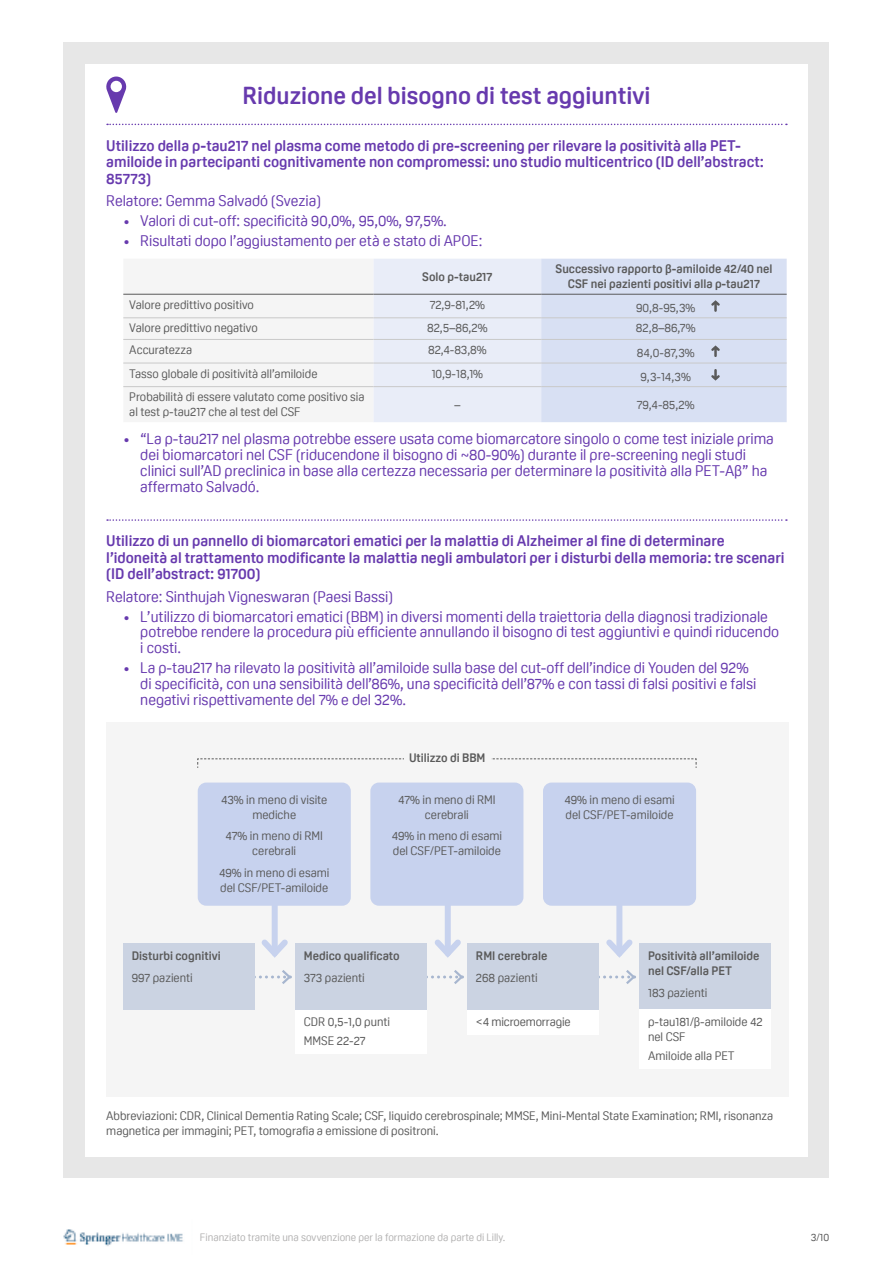
<style>
.page{position:relative;width:893px;height:1263px;background:#fff}
.page>*{position:absolute;margin:0;border:0;box-sizing:border-box;transform-origin:0 0}
.t1{font:700 24px "Oscine";color:#673aae}
.t2{font:15px/15.8px "Oscine";color:#673aae}
.t3{font:700 15px/16.5px "Oscine";color:#673aae}
.t4{font:12px/15px "Oscine";color:#5a5a5a}
.t5{font:700 12px/15px "Oscine";color:#5a5a5a;text-align:center}
.t6{font:10.5px "Oscine";color:#b3b2b2}
.t7{font:10.5px "Oscine";color:#5a5a5a}
</style>
<div class="page">
<img style="left:63px;top:1229px;width:120px;height:17px">
<div style="left:64px;top:43px;width:765px;height:1135px;background:#e7e7e7"></div>
<div style="left:85px;top:64px;width:723px;height:1092px;background:#fff"></div>
<svg style="left:107px;top:124px;width:680px;height:1px"></svg>
<svg style="left:107px;top:519px;width:680px;height:2px"></svg>
<svg style="left:106px;top:77px;width:21px;height:36px"></svg>
<div style="left:111px;top:81px;width:11px;height:11px;background:#fff;border-radius:50%"></div>
<svg style="left:123px;top:259px;width:664px;height:163px"></svg>
<div style="left:106px;top:722px;width:682px;height:374px;background:#f5f5f5"></div>
<div style="left:639px;top:943px;width:132px;height:66px;background:#cbd3e2"></div>
<div style="left:295px;top:1009px;width:132px;height:45px;background:#fff"></div>
<div style="left:467px;top:1009px;width:132px;height:26px;background:#fff"></div>
<div style="left:639px;top:1009px;width:132px;height:60px;background:#fff"></div>
<div style="left:272px;top:889px;width:6px;height:64px;background:#c7d2ee"></div>
<svg style="left:255px;top:934px;width:37px;height:50px"></svg>
<div style="left:445px;top:889px;width:6px;height:64px;background:#c7d2ee"></div>
<div style="left:616px;top:889px;width:6px;height:64px;background:#c7d2ee"></div>
<svg style="left:427px;top:934px;width:37px;height:50px"></svg>
<svg style="left:599px;top:934px;width:37px;height:50px"></svg>
<div style="left:123px;top:943px;width:132px;height:66px;background:#cbd3e2"></div>
<div style="left:295px;top:943px;width:132px;height:66px;background:#cbd3e2"></div>
<div style="left:467px;top:943px;width:132px;height:66px;background:#cbd3e2"></div>
<div style="left:198px;top:782px;width:153px;height:124px;background:#c7d2ee;border-radius:9px"></div>
<div style="left:370px;top:782px;width:153px;height:124px;background:#c7d2ee;border-radius:9px"></div>
<div style="left:543px;top:782px;width:153px;height:124px;background:#c7d2ee;border-radius:9px"></div>
<svg style="left:197px;top:758px;width:500px;height:10px"></svg>
<div style="left:404px;top:753px;width:86px;height:13px;background:#f5f5f5"></div>
<h1 class="t1" style="left:243px;top:82px;width:409px">Riduzione del bisogno di test aggiuntivi</h1>
<p class="t3" style="left:106px;top:137px;width:659px">Utilizzo della p-tau217 nel plasma come metodo di pre-screening per rilevare la positività alla PET&shy;amiloide in partecipanti cognitivamente non compromessi: uno studio multicentrico (ID dell’abstract:<br>85773)</p>
<p class="t2" style="left:106px;top:193px;width:216px">Relatore: Gemma Salvadó (Svezia)</p>
<p class="t2" style="left:123px;top:213px;width:325px">• Valori di cut-off: specificità 90,0%, 95,0%, 97,5%.</p>
<p class="t2" style="left:123px;top:233px;width:361px">• Risultati dopo l’aggiustamento per età e stato di APOE:</p>
<p class="t5" style="left:422px;top:269px;width:72px">Solo p-tau217</p>
<p class="t5" style="left:556px;top:261px;width:218px">Successivo rapporto β-amiloide 42/40 nel<br>CSF nei pazienti positivi alla p-tau217</p>
<p class="t4" style="left:129px;top:297px;width:126px">Valore predittivo positivo</p>
<p class="t4" style="left:430px;top:297px;width:57px">72,9-81,2%</p>
<p class="t4" style="left:636px;top:300px;width:61px">90,8-95,3%</p>
<p class="t4" style="left:129px;top:321px;width:130px">Valore predittivo negativo</p>
<p class="t4" style="left:427px;top:321px;width:62px">82,5–86,2%</p>
<p class="t4" style="left:636px;top:321px;width:61px">82,8–86,7%</p>
<p class="t4" style="left:129px;top:342px;width:64px">Accuratezza</p>
<p class="t4" style="left:428px;top:342px;width:60px">82,4-83,8%</p>
<p class="t4" style="left:637px;top:345px;width:59px">84,0-87,3%</p>
<p class="t4" style="left:129px;top:366px;width:190px">Tasso globale di positività all’amiloide</p>
<p class="t4" style="left:432px;top:366px;width:53px">10,9-18,1%</p>
<p class="t4" style="left:641px;top:369px;width:52px">9,3-14,3%</p>
<p class="t4" style="left:129px;top:389px;width:237px">Probabilità di essere valutato come positivo sia al test p-tau217 che al test del CSF</p>
<p class="t4" style="left:454px;top:397px;width:7px">–</p>
<p class="t4" style="left:637px;top:397px;width:59px">79,4-85,2%</p>
<p class="t2" style="left:140px;top:431px;width:635px;text-indent:-17px">• “La p-tau217 nel plasma potrebbe essere usata come biomarcatore singolo o come test iniziale prima dei biomarcatori nel CSF (riducendone il bisogno di ~80-90%) durante il pre-screening negli studi clinici sull’AD preclinica in base alla certezza necessaria per determinare la positività alla PET-Aβ” ha affermato Salvadó.</p>
<p class="t3" style="left:106px;top:533px;width:680px">Utilizzo di un pannello di biomarcatori ematici per la malattia di Alzheimer al fine di determinare l’idoneità al trattamento modificante la malattia negli ambulatori per i disturbi della memoria: tre scenari (ID dell’abstract: 91700)</p>
<p class="t2" style="left:106px;top:588px;width:288px">Relatore: Sinthujah Vigneswaran (Paesi Bassi)</p>
<p class="t2" style="left:140px;top:608px;width:640px;text-indent:-17px">• L’utilizzo di biomarcatori ematici (BBM) in diversi momenti della traiettoria della diagnosi tradizionale potrebbe rendere la procedura più efficiente annullando il bisogno di test aggiuntivi e quindi riducendo i costi.</p>
<p class="t2" style="left:140px;top:660px;width:618px;text-indent:-17px">• La p-tau217 ha rilevato la positività all’amiloide sulla base del cut-off dell’indice di Youden del 92% di specificità, con una sensibilità dell’86%, una specificità dell’87% e con tassi di falsi positivi e falsi negativi rispettivamente del 7% e del 32%.</p>
<p class="t4" style="left:221px;top:792px;width:108px;text-align:center">43% in meno di visite mediche</p>
<p class="t4" style="left:225px;top:828px;width:99px;text-align:center">47% in meno di RMI cerebrali</p>
<p class="t4" style="left:219px;top:865px;width:112px">49% in meno di esami del CSF/PET-amiloide</p>
<p class="t5" style="left:409px;top:750px;width:78px">Utilizzo di BBM</p>
<p class="t4" style="left:398px;top:792px;width:99px;text-align:center">47% in meno di RMI cerebrali</p>
<p class="t4" style="left:392px;top:828px;width:112px">49% in meno di esami del CSF/PET-amiloide</p>
<p class="t4" style="left:564px;top:792px;width:112px">49% in meno di esami del CSF/PET-amiloide</p>
<p class="t5" style="left:132px;top:948px;width:90px">Disturbi cognitivi</p>
<p class="t4" style="left:132px;top:970px;width:63px">997 pazienti</p>
<p class="t5" style="left:304px;top:948px;width:97px">Medico qualificato</p>
<p class="t4" style="left:304px;top:970px;width:63px">373 pazienti</p>
<p class="t5" style="left:476px;top:948px;width:73px">RMI cerebrale</p>
<p class="t4" style="left:476px;top:970px;width:63px">268 pazienti</p>
<p class="t5" style="left:648px;top:948px;width:113px;text-align:left">Positività all’amiloide nel CSF/alla PET</p>
<p class="t4" style="left:648px;top:985px;width:61px">183 pazienti</p>
<p class="t4" style="left:304px;top:1012px;width:88px;line-height:19.2px">CDR 0,5-1,0 punti<br>MMSE 22-27</p>
<p class="t4" style="left:476px;top:1014px;width:96px">&lt;4 microemorragie</p>
<p class="t4" style="left:648px;top:1014px;width:116px">p-tau181/β-amiloide 42 nel CSF</p>
<p class="t4" style="left:648px;top:1049px;width:88px">Amiloide alla PET</p>
<p class="t4" style="left:106px;top:1108px;width:668px">Abbreviazioni: CDR, Clinical Dementia Rating Scale; CSF, liquido cerebrospinale; MMSE, Mini-Mental State Examination; RMI, risonanza magnetica per immagini; PET, tomografia a emissione di positroni.</p>
<p class="t6" style="left:200px;top:1231px;width:307px">Finanziato tramite una sovvenzione per la formazione da parte di Lilly.</p>
<p class="t7" style="left:811px;top:1231px;width:20px">3/10</p>
</div>
